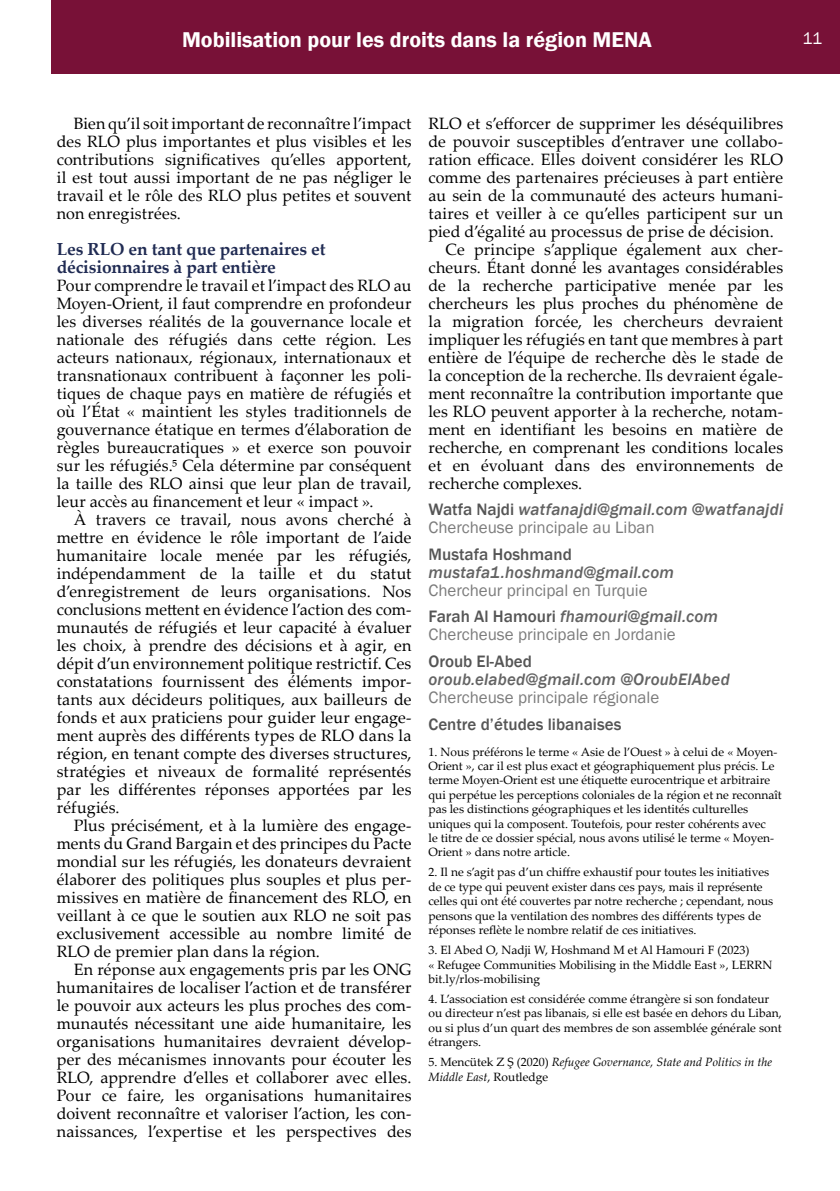
<style>
.page{position:relative;width:840px;height:1191px;background:#fff}
.page>*{position:absolute;margin:0;border:0;box-sizing:border-box;transform-origin:0 0}
.t1{font:600 22px "Franklin Gothic";color:#fff}
.t2{font:700 17.4px/18px "Palatino Linotype";letter-spacing:-.01em;color:#202b53}
.t3{font:italic 500 17px/18px "Franklin Gothic";letter-spacing:.01em;color:#636363}
.t4{font:17px/26.6px "Franklin Gothic";color:#7c7c7c}
.t5{font:500 17px "Franklin Gothic";color:#555}
.t6{font:17px "Franklin Gothic";color:#fff}
.t7{font:16.4px/18px "Palatino Linotype";letter-spacing:.01em;color:#000;text-align:justify}
.t8{font:12px/14.4px "Palatino Linotype";color:#000}
.t9{font:italic 12px/14.4px "Palatino Linotype";color:#000}
.s1{font-style:normal;color:#555}
.s2{font-weight:400;font-style:normal;color:#7c7c7c}
.s3{font-weight:500;color:#555}
.s4{font-weight:500;font-style:italic;color:#636363}
.s5{font-style:normal}
</style>
<div class="page">
<div style="left:51px;top:0;width:788px;height:74px;background:#781137"></div>
<h1 class="t1" style="left:182px;top:27px;width:471px">Mobilisation pour les droits dans la région MENA</h1>
<p class="t6" style="left:801px;top:25px;width:21px">1111</p>
<p class="t7" style="left:57px;top:113px;width:356px;text-indent:17px">Bien qu’il soit important de reconnaître l’impact des RLO plus importantes et plus visibles et les contributions significatives qu’elles apportent, il est tout aussi important de ne pas négliger le travail et le rôle des RLO plus petites et souvent non enregistrées.</p>
<p class="t2" style="left:57px;top:239px;width:270px">Les RLO en tant que partenaires et décisionnaires à part entière</p>
<p class="t7" style="left:57px;top:275px;width:356px">Pour comprendre le travail et l’impact des RLO au Moyen-Orient, il faut comprendre en profondeur les diverses réalités de la gouvernance locale et nationale des réfugiés dans cette région. Les acteurs nationaux, régionaux, internationaux et transnationaux contribuent à façonner les poli&shy;tiques de chaque pays en matière de réfugiés et où l’État « maintient les styles traditionnels de gouvernance étatique en termes d’élaboration de règles bureaucratiques » et exerce son pouvoir sur les réfugiés.⁵ Cela détermine par conséquent la taille des RLO ainsi que leur plan de travail, leur accès au financement et leur « impact ».</p>
<p class="t7" style="left:57px;top:510px;width:356px;text-indent:17px">À travers ce travail, nous avons cherché à mettre en évidence le rôle important de l’aide humanitaire locale menée par les réfugiés, indépendamment de la taille et du statut d’enregistrement de leurs organisations. Nos conclusions mettent en évidence l’action des com&shy;munautés de réfugiés et leur capacité à évaluer les choix, à prendre des décisions et à agir, en dépit d’un environnement politique restrictif. Ces constatations fournissent des éléments impor&shy;tants aux décideurs politiques, aux bailleurs de fonds et aux praticiens pour guider leur engage&shy;ment auprès des différents types de RLO dans la région, en tenant compte des diverses structures, stratégies et niveaux de formalité représentés par les différentes réponses apportées par les réfugiés.</p>
<p class="t7" style="left:57px;top:816px;width:356px;text-indent:17px">Plus précisément, et à la lumière des engage&shy;ments du Grand Bargain et des principes du Pacte mondial sur les réfugiés, les donateurs devraient élaborer des politiques plus souples et plus per&shy;missives en matière de financement des RLO, en veillant à ce que le soutien aux RLO ne soit pas exclusivement accessible au nombre limité de RLO de premier plan dans la région.</p>
<p class="t7" style="left:57px;top:960px;width:356px;text-indent:17px">En réponse aux engagements pris par les ONG humanitaires de localiser l’action et de transférer le pouvoir aux acteurs les plus proches des com&shy;munautés nécessitant une aide humanitaire, les organisations humanitaires devraient dévelop&shy;per des mécanismes innovants pour écouter les RLO, apprendre d’elles et collaborer avec elles.<br>Pour ce faire, les organisations humanitaires doivent reconnaître et valoriser l’action, les con&shy;naissances, l’expertise et les perspectives des</p>
<p class="t7" style="left:428px;top:113px;width:356px">RLO et s’efforcer de supprimer les déséquilibres</p>
<p class="t7" style="left:428px;top:131px;width:356px">de pouvoir susceptibles d’entraver une collabo-</p>
<p class="t7" style="left:428px;top:149px;width:356px">ration efficace. Elles doivent considérer les RLO</p>
<p class="t7" style="left:428px;top:167px;width:356px">comme des partenaires précieuses à part entière</p>
<p class="t7" style="left:428px;top:185px;width:356px">au sein de la communauté des acteurs humani-</p>
<p class="t7" style="left:428px;top:203px;width:356px">taires et veiller à ce qu’elles participent sur un</p>
<p class="t7" style="left:428px;top:221px;width:346px">pied d’égalité au processus de prise de décision.</p>
<p class="t7" style="left:445px;top:239px;width:339px">Ce principe s’applique également aux cher-</p>
<p class="t7" style="left:428px;top:257px;width:356px">cheurs. Étant donné les avantages considérables</p>
<p class="t7" style="left:428px;top:275px;width:356px">de la recherche participative menée par les</p>
<p class="t7" style="left:428px;top:293px;width:356px">chercheurs les plus proches du phénomène de</p>
<p class="t7" style="left:428px;top:311px;width:356px">la migration forcée, les chercheurs devraient</p>
<p class="t7" style="left:428px;top:330px;width:356px">impliquer les réfugiés en tant que membres à part</p>
<p class="t7" style="left:428px;top:348px;width:356px">entière de l’équipe de recherche dès le stade de</p>
<p class="t7" style="left:428px;top:366px;width:356px">la conception de la recherche. Ils devraient égale-</p>
<p class="t7" style="left:428px;top:383px;width:356px">ment reconnaître la contribution importante que</p>
<p class="t7" style="left:428px;top:401px;width:356px">les RLO peuvent apporter à la recherche, notam-</p>
<p class="t7" style="left:428px;top:419px;width:356px">ment en identifiant les besoins en matière de</p>
<p class="t7" style="left:428px;top:437px;width:356px">recherche, en comprenant les conditions locales</p>
<p class="t7" style="left:428px;top:455px;width:356px">et en évoluant dans des environnements de</p>
<p class="t7" style="left:428px;top:473px;width:155px">recherche complexes.</p>
<p class="t3" style="left:428px;top:501px;width:356px"><span class="s1">Watfa Najdi</span> watfanajdi@gmail.com @watfanajdi<br><span class="s2">Chercheuse principale au Liban</span></p>
<p class="t5" style="left:428px;top:544px;width:145px">Mustafa Hoshmand</p>
<p class="t3" style="left:428px;top:563px;width:247px">mustafa1.hoshmand@gmail.com</p>
<p class="t4" style="left:428px;top:577px;width:291px">Chercheur principal en Turquie<br><span class="s3">Farah Al Hamouri</span> <span class="s4">fhamouri@gmail.com</span></p>
<p class="t4" style="left:428px;top:622px;width:248px">Chercheuse principale en Jordanie</p>
<p class="t5" style="left:428px;top:651px;width:105px">Oroub El-Abed</p>
<p class="t3" style="left:428px;top:670px;width:303px">oroub.elabed@gmail.com @OroubElAbed</p>
<p class="t4" style="left:428px;top:684px;width:232px">Chercheuse principale régionale</p>
<p class="t5" style="left:428px;top:713px;width:194px">Centre d’études libanaises</p>
<p class="t8" style="left:428px;top:744px;width:354px">1. Nous préférons le terme « Asie de l’Ouest » à celui de « Moyen-Orient », car il est plus exact et géographiquement plus précis. Le terme Moyen-Orient est une étiquette eurocentrique et arbitraire qui perpétue les perceptions coloniales de la région et ne reconnaît pas les distinctions géographiques et les identités culturelles uniques qui la composent. Toutefois, pour rester cohérents avec<br>le titre de ce dossier spécial, nous avons utilisé le terme « Moyen-Orient » dans notre article.</p>
<p class="t8" style="left:428px;top:864px;width:346px">2. Il ne s’agit pas d’un chiffre exhaustif pour toutes les initiatives de ce type qui peuvent exister dans ces pays, mais il représente celles qui ont été couvertes par notre recherche ; cependant, nous pensons que la ventilation des nombres des différents types de réponses reflète le nombre relatif de ces initiatives.</p>
<p class="t8" style="left:428px;top:942px;width:345px">3. El Abed O, Nadji W, Hoshmand M et Al Hamouri F (2023)<br>« Refugee Communities Mobilising in the Middle East », LERRN bit.ly/rlos-mobilising</p>
<p class="t8" style="left:428px;top:991px;width:354px">4. L’association est considérée comme étrangère si son fondateur ou directeur n’est pas libanais, si elle est basée en dehors du Liban, ou si plus d’un quart des membres de son assemblée générale sont étrangers.</p>
<p class="t9" style="left:428px;top:1054px;width:345px"><span class="s5">5. Mencütek Z Ş (2020)</span> Refugee Governance, State and Politics in the<br>Middle East<span class="s5">, Routledge</span></p>
</div>
